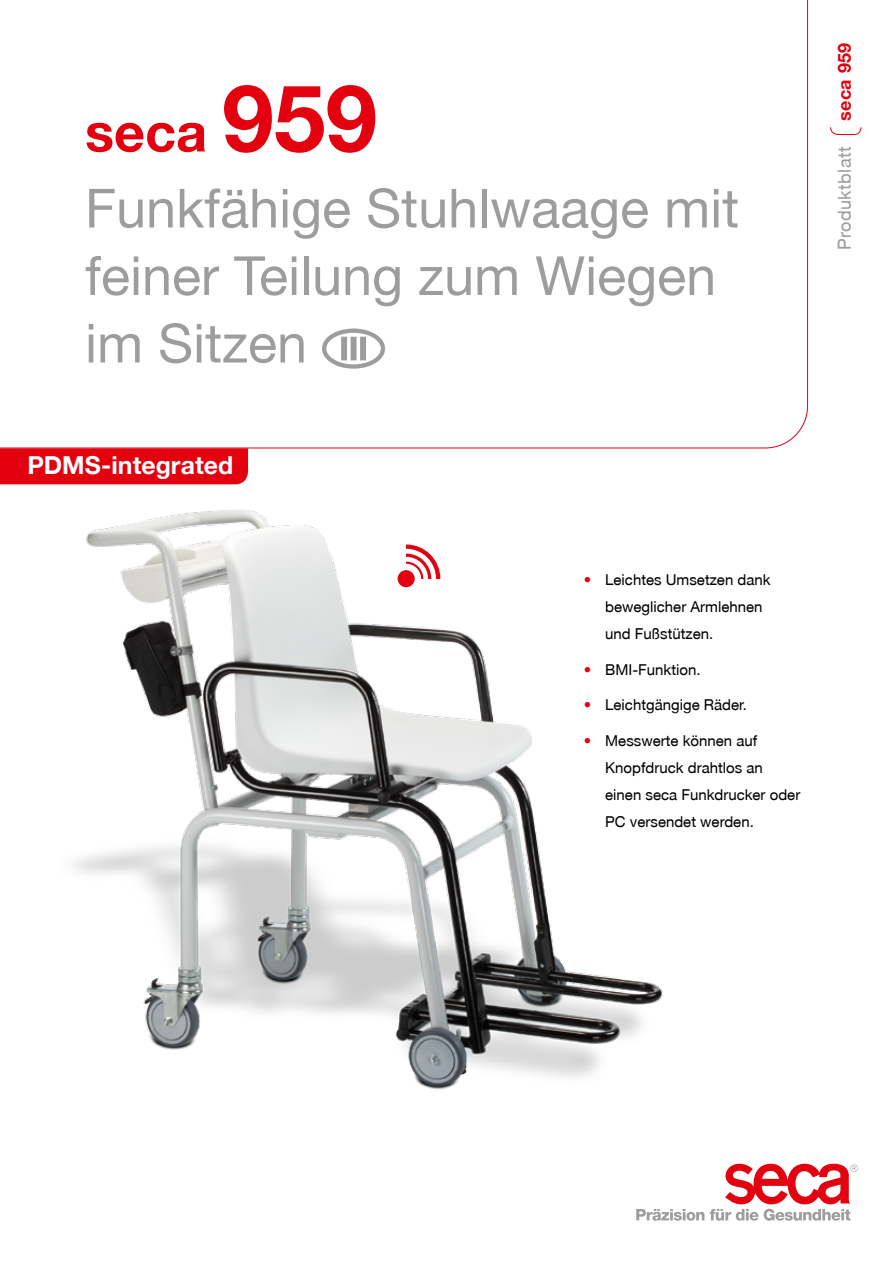
<style>
.page{position:relative;width:893px;height:1263px;background:#fff}
.page>*{position:absolute;margin:0;border:0;box-sizing:border-box;transform-origin:0 0}
.t1{font:54px/76.1px "secaglobal";color:#9c9d9d}
.t2{font:700 24.75px "secaglobal";letter-spacing:.005em;color:#fff}
.t3{font:18px "secaglobal";letter-spacing:.025em;color:#9c9d9d}
.t4{font:700 18px "secaglobal";letter-spacing:.025em;color:#e3000f}
.t5{font:15px/27px "secaglobal";color:#000}
.s1{font-weight:700;color:#e3000f}
.s2{font-weight:700;font-size:93px;color:#e3000f}
.s3{color:#e3000f}
</style>
<div class="page">
<svg style="left:830px;top:127px;width:32px;height:8px"></svg>
<svg style="left:0;top:0;width:808px;height:449px"></svg>
<svg style="left:636px;top:1209px;width:68px;height:12px"></svg>
<svg style="left:710px;top:1164px;width:148px;height:57px"></svg>
<img style="left:54px;top:484px;width:609px;height:606px">
<div style="left:398px;top:570px;width:17px;height:17px;background:#e3000f;border-radius:50%"></div>
<svg style="left:406px;top:544px;width:34px;height:35px"></svg>
<svg style="left:0;top:0;width:4px;height:4px"></svg>
<div style="left:0;top:448px;width:248px;height:36px;background:#e3000f"></div>
<svg style="left:322px;top:328px;width:63px;height:41px"></svg>
<h1 class="t1" style="left:85px;top:95px;width:656px"><span class="s1">seca</span> <span class="s2">959<br></span>Funkfähige Stuhlwaage mit</h1>
<h1 class="t1" style="left:85px;top:243px;width:633px;line-height:67.5px">feiner Teilung zum Wiegen im Sitzen</h1>
<h2 class="t2" style="left:28px;top:451px;width:207px">PDMS-integrated</h2>
<p class="t4" style="left:834px;top:121px;width:80px;rotate:-90deg">seca 959</p>
<p class="t3" style="left:834px;top:250px;width:105px;rotate:-90deg">Produktblatt</p>
<p class="t5" style="left:605px;top:566px;width:167px;text-indent:-21px"><span class="s3">•</span> Leichtes Umsetzen dank beweglicher Armlehnen und Fußstützen.</p>
<p class="t5" style="left:584px;top:656px;width:118px"><span class="s3">•</span> BMI-Funktion.</p>
<p class="t5" style="left:584px;top:691px;width:164px"><span class="s3">•</span> Leichtgängige Räder.</p>
<p class="t5" style="left:605px;top:727px;width:197px;text-indent:-21px"><span class="s3">•</span> Messwerte können auf<br>Knopfdruck drahtlos an einen seca Funkdrucker oder<br>PC versendet werden.</p>
</div>
